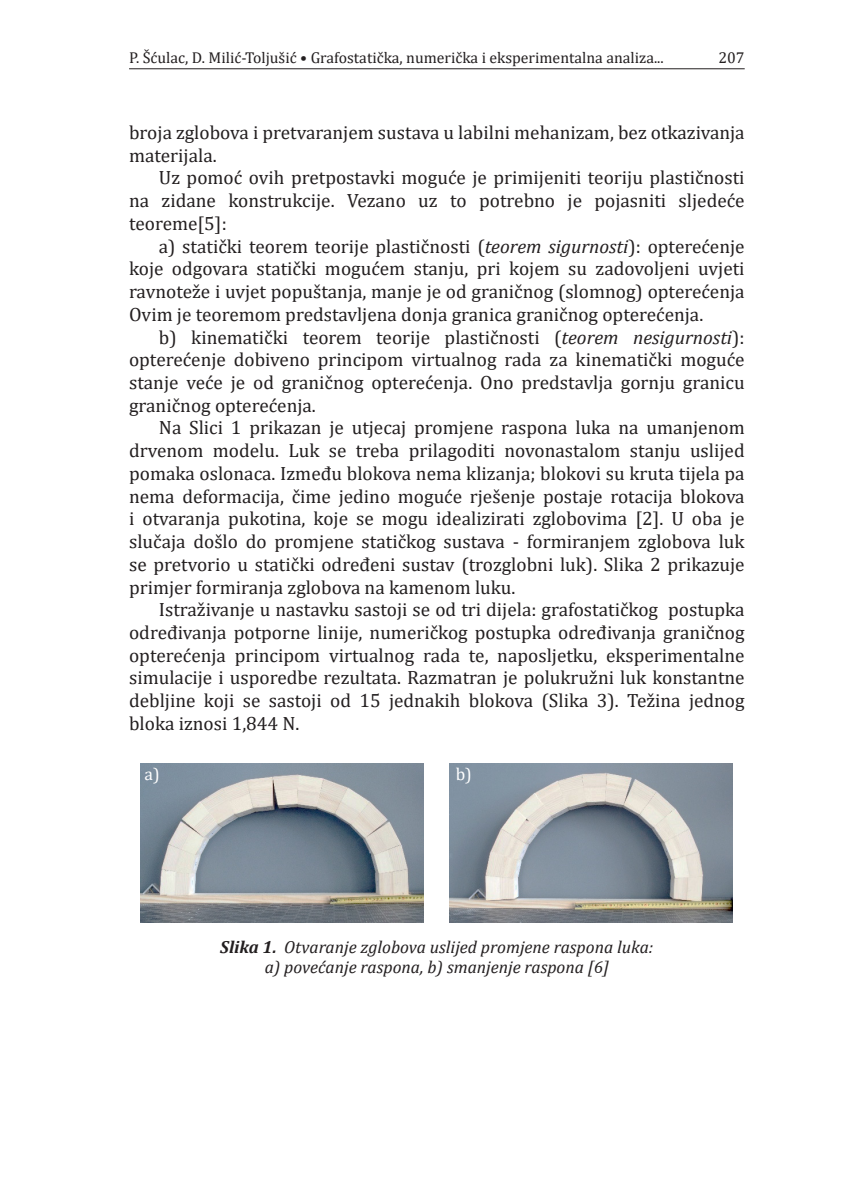
<style>
.page{position:relative;width:844px;height:1191px;background:#fff}
.page>*{position:absolute;margin:0;border:0;box-sizing:border-box;transform-origin:0 0}
.t1{font:19.25px/22.8px "Cambria";color:#231f20;text-align:justify}
.t2{font:italic 17.5px/20.7px "Cambria";color:#231f20;text-align:center}
.t3{font:17.5px "Cambria";color:#fff}
.t4{font:15.75px "Cambria";color:#231f20}
.s1{font-style:italic}
.s2{font-weight:700}
</style>
<div class="page">
<hr style="left:129px;top:68px;width:615px;height:1px;background:#231f20">
<img style="left:450px;top:763px;width:282px;height:159px">
<img style="left:141px;top:763px;width:282px;height:159px">
<p class="t4" style="left:129px;top:49px;width:536px">P. Šćulac, D. Milić-Toljušić • Grafostatička, numerička i eksperimentalna analiza...</p>
<p class="t4" style="left:718px;top:49px;width:28px">207</p>
<p class="t1" style="left:129px;top:121px;width:617px">broja zglobova i pretvaranjem sustava u labilni mehanizam, bez otkazivanja materijala.</p>
<p class="t1" style="left:129px;top:166px;width:617px;text-indent:30px">Uz pomoć ovih pretpostavki moguće je primijeniti teoriju plastičnosti na zidane konstrukcije. Vezano uz to potrebno je pojasniti sljedeće teoreme[5]:</p>
<p class="t1" style="left:129px;top:235px;width:617px;text-indent:30px">a) statički teorem teorije plastičnosti (<span class="s1">teorem sigurnosti</span>): opterećenje koje odgovara statički mogućem stanju, pri kojem su zadovoljeni uvjeti ravnoteže i uvjet popuštanja, manje je od graničnog (slomnog) opterećenja Ovim je teoremom predstavljena donja granica graničnog opterećenja.</p>
<p class="t1" style="left:129px;top:325px;width:617px;text-indent:30px">b) kinematički teorem teorije plastičnosti (<span class="s1">teorem nesigurnosti</span>): opterećenje dobiveno principom virtualnog rada za kinematički moguće stanje veće je od graničnog opterećenja. Ono predstavlja gornju granicu graničnog opterećenja.</p>
<p class="t1" style="left:129px;top:416px;width:617px;text-indent:30px">Na Slici 1 prikazan je utjecaj promjene raspona luka na umanjenom drvenom modelu. Luk se treba prilagoditi novonastalom stanju uslijed pomaka oslonaca. Između blokova nema klizanja; blokovi su kruta tijela pa nema deformacija, čime jedino moguće rješenje postaje rotacija blokova i otvaranja pukotina, koje se mogu idealizirati zglobovima [2]. U oba je slučaja došlo do promjene statičkog sustava - formiranjem zglobova luk se pretvorio u statički određeni sustav (trozglobni luk). Slika 2 prikazuje primjer formiranja zglobova na kamenom luku.</p>
<p class="t1" style="left:129px;top:598px;width:617px;text-indent:30px">Istraživanje u nastavku sastoji se od tri dijela: grafostatičkog postupka određivanja potporne linije, numeričkog postupka određivanja graničnog opterećenja principom virtualnog rada te, naposljetku, eksperimentalne simulacije i usporedbe rezultata. Razmatran je polukružni luk konstantne debljine koji se sastoji od 15 jednakih blokova (Slika 3). Težina jednog bloka iznosi 1,844 N.</p>
<p class="t3" style="left:144px;top:764px;width:17px">a)</p>
<p class="t3" style="left:455px;top:764px;width:18px">b)</p>
<p class="t2" style="left:220px;top:935px;width:434px"><span class="s2">Slika 1.</span> Otvaranje zglobova uslijed promjene raspona luka: a) povećanje raspona, b) smanjenje raspona [6]</p>
</div>
